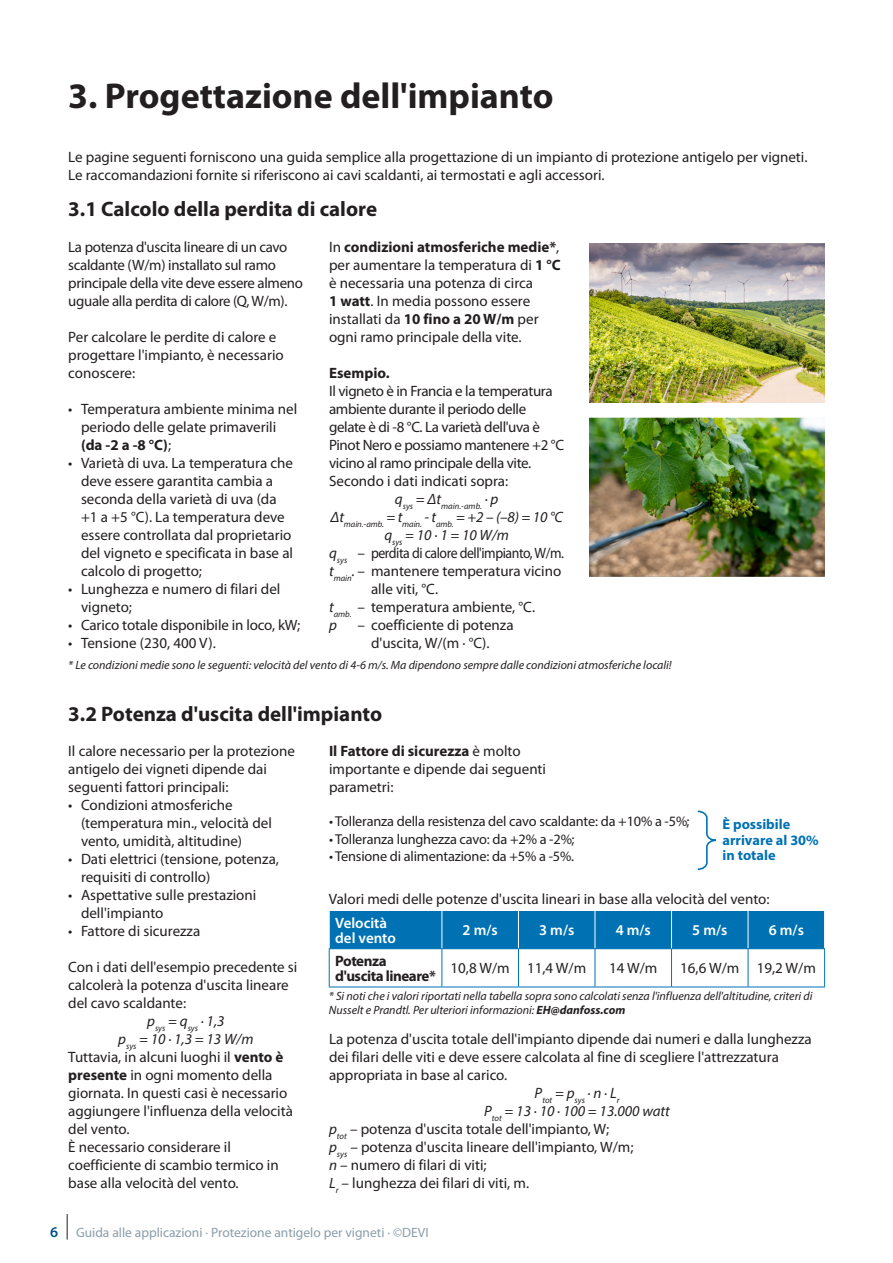
<style>
.page{position:relative;width:893px;height:1263px;background:#fff}
.page>*{position:absolute;margin:0;border:0;box-sizing:border-box;transform-origin:0 0}
.DEVI_Chapter{font:700 36px "Myriad Pro";color:#231f20}
.DEVI_SubChapter{font:700 21px "Myriad Pro";color:#231f20}
.Copy{font:15px/18px "Myriad Pro";color:#231f20}
.Copy-2{font:15px/18px "Myriad Pro";letter-spacing:-.025em;color:#231f20}
.Copy-3{font:15px/18px "Myriad Pro";letter-spacing:-.02em;color:#231f20}
.Copy-4{font:italic 15px "Myriad Pro";color:#231f20}
.Copy-5{font:15px "Myriad Pro";letter-spacing:-.03em;color:#231f20}
.Headline{font:15px "Myriad Pro";color:#231f20}
.Headline-2{font:600 15px "Myriad Pro";color:#fff}
.Headline-3{font:700 15px/15px "Myriad Pro";letter-spacing:-.03em;color:#231f20}
.Copy-6{font:700 15px "Myriad Pro";color:#231f20}
.Copy-7{font:600 15px "Myriad Pro";letter-spacing:-.005em;color:#fff}
.t1{font:14.25px "Myriad Pro";letter-spacing:-.01em;color:#231f20}
.t2{font:700 14.25px/15.9px "Myriad Pro";color:#0072b4}
.t3{font:13.5px "Myriad Pro";color:#8a9eaa}
.Copy-8{font:italic 12px/14.4px "Myriad Pro";color:#231f20}
.Copy-9{font:italic 8.7px "Myriad Pro";color:#231f20}
.s1{font-weight:700}
.s2{font-style:italic}
.s3{font-weight:600;font-size:15px;color:#005285}
</style>
<div class="page">
<img style="left:590px;top:244px;width:235px;height:159px">
<img style="left:590px;top:418px;width:235px;height:159px">
<svg style="left:697px;top:810px;width:19px;height:60px"></svg>
<div style="left:330px;top:911px;width:494px;height:37px;background:#0072b4"></div>
<hr style="left:329px;top:949px;width:1px;height:37px;background:#0072b4">
<hr style="left:441px;top:949px;width:1px;height:37px;background:#0072b4">
<hr style="left:518px;top:949px;width:1px;height:37px;background:#0072b4">
<hr style="left:595px;top:949px;width:1px;height:37px;background:#0072b4">
<hr style="left:671px;top:949px;width:1px;height:37px;background:#0072b4">
<hr style="left:748px;top:949px;width:1px;height:37px;background:#0072b4">
<hr style="left:824px;top:949px;width:1px;height:37px;background:#0072b4">
<hr style="left:329px;top:986px;width:113px;height:1px;background:#0072b4">
<hr style="left:442px;top:986px;width:76px;height:1px;background:#0072b4">
<hr style="left:518px;top:986px;width:77px;height:1px;background:#0072b4">
<hr style="left:595px;top:986px;width:76px;height:1px;background:#0072b4">
<hr style="left:671px;top:986px;width:77px;height:1px;background:#0072b4">
<hr style="left:748px;top:986px;width:77px;height:1px;background:#0072b4">
<hr style="left:441px;top:911px;width:1px;height:37px;background:#fff">
<hr style="left:518px;top:911px;width:1px;height:37px;background:#fff">
<hr style="left:595px;top:911px;width:1px;height:37px;background:#fff">
<hr style="left:671px;top:911px;width:1px;height:37px;background:#fff">
<hr style="left:748px;top:911px;width:1px;height:37px;background:#fff">
<hr style="left:329px;top:948px;width:113px;height:1px;background:#0072b4">
<hr style="left:442px;top:948px;width:76px;height:1px;background:#0072b4">
<hr style="left:518px;top:948px;width:77px;height:1px;background:#0072b4">
<hr style="left:595px;top:948px;width:76px;height:1px;background:#0072b4">
<hr style="left:671px;top:948px;width:77px;height:1px;background:#0072b4">
<hr style="left:748px;top:948px;width:77px;height:1px;background:#0072b4">
<svg style="left:67px;top:1214px;width:1px;height:25px"></svg>
<p class="DEVI_Chapter" style="left:68px;top:76px;width:487px">3. Progettazione dell'impianto</p>
<p class="Copy" style="left:68px;top:148px;width:741px">Le pagine seguenti forniscono una guida semplice alla progettazione di un impianto di protezione antigelo per vigneti.</p>
<p class="Copy" style="left:68px;top:166px;width:538px">Le raccomandazioni fornite si riferiscono ai cavi scaldanti, ai termostati e agli accessori.</p>
<p class="DEVI_SubChapter" style="left:68px;top:197px;width:310px">3.1 Calcolo della perdita di calore</p>
<p class="Copy-3" style="left:68px;top:238px;width:236px">La potenza d'uscita lineare di un cavo scaldante (W/m) installato sul ramo principale della vite deve essere almeno uguale alla perdita di calore (Q, W/m).</p>
<p class="Copy" style="left:68px;top:328px;width:217px">Per calcolare le perdite di calore e progettare l'impianto, è necessario conoscere:</p>
<p class="Copy" style="left:81px;top:400px;width:218px;text-indent:-13px">• Temperatura ambiente minima nel periodo delle gelate primaverili <span class="s1">(da -2 a -8 °C)</span>;</p>
<p class="Copy" style="left:81px;top:454px;width:214px;text-indent:-13px">• Varietà di uva. La temperatura che deve essere garantita cambia a seconda della varietà di uva (da +1 a +5 °C). La temperatura deve essere controllata dal proprietario del vigneto e specificata in base al calcolo di progetto;</p>
<p class="Copy" style="left:81px;top:580px;width:201px;text-indent:-13px">• Lunghezza e numero di filari del vigneto;</p>
<p class="Copy" style="left:68px;top:616px;width:234px">• Carico totale disponibile in loco, kW;</p>
<p class="Copy" style="left:68px;top:634px;width:149px">• Tensione (230, 400 V).</p>
<p class="Copy" style="left:329px;top:238px;width:233px">In <span class="s1">condizioni atmosferiche medie*</span>, per aumentare la temperatura di <span class="s1">1 °C </span>è necessaria una potenza di circa<br><span class="s1">1 watt</span>. In media possono essere installati da <span class="s1">10 fino a 20 W/m</span> per ogni ramo principale della vite.</p>
<p class="Copy-6" style="left:329px;top:365px;width:62px">Esempio.</p>
<p class="Copy-2" style="left:329px;top:382px;width:236px">Il vigneto è in Francia e la temperatura ambiente durante il periodo delle gelate è di -8 °C. La varietà dell'uva è Pinot Nero e possiamo mantenere +2 °C vicino al ramo principale della vite.</p>
<p class="Copy" style="left:329px;top:472px;width:181px">Secondo i dati indicati sopra:</p>
<p class="Copy-9" style="left:395px;top:501px;width:105px"><sup>q</sup>sys <sup>=</sup> <sup>Δt</sup>main.-amb. <sup>·</sup> <sup>p</sup></p>
<p class="Copy-4" style="left:331px;top:508px;width:234px">Δt<sub>main.-amb.</sub> = t<sub>main.</sub> - t<sub>amb.</sub> = +2 – (–8) = 10 °С</p>
<p class="Copy-4" style="left:384px;top:526px;width:126px">q<sub>sys</sub> = 10 · 1 = 10 W/m</p>
<p class="Copy-5" style="left:329px;top:545px;width:236px"><span class="s2">q</span><sub>sys</sub> – perdita di calore dell'impianto, W/m.</p>
<p class="Copy" style="left:371px;top:562px;width:192px;text-indent:-42px"><span class="s2">t</span><sub>main</sub><span class="s2">.</span> – mantenere temperatura vicino alle viti, °С.</p>
<p class="Copy" style="left:329px;top:598px;width:208px"><span class="s2">t</span><sub>amb.</sub> – temperatura ambiente, °С.</p>
<p class="Copy-4" style="left:329px;top:616px;width:9px">p</p>
<p class="Copy" style="left:371px;top:616px;width:144px;text-indent:-14px">– coefficiente di potenza d'uscita, W/(m · °С).</p>
<p class="Copy-8" style="left:68px;top:658px;width:605px">* Le condizioni medie sono le seguenti: velocità del vento di 4-6 m/s. Ma dipendono sempre dalle condizioni atmosferiche locali!</p>
<p class="DEVI_SubChapter" style="left:68px;top:702px;width:316px">3.2 Potenza d'uscita dell'impianto</p>
<p class="Copy" style="left:68px;top:742px;width:228px">Il calore necessario per la protezione antigelo dei vigneti dipende dai seguenti fattori principali:</p>
<p class="Copy" style="left:81px;top:796px;width:192px;text-indent:-13px">• Condizioni atmosferiche (temperatura min., velocità del vento, umidità, altitudine)</p>
<p class="Copy" style="left:81px;top:850px;width:200px;text-indent:-13px">• Dati elettrici (tensione, potenza, requisiti di controllo)</p>
<p class="Copy" style="left:81px;top:886px;width:177px;text-indent:-13px">• Aspettative sulle prestazioni dell'impianto</p>
<p class="Copy" style="left:68px;top:922px;width:134px">• Fattore di sicurezza</p>
<p class="Copy" style="left:329px;top:742px;width:219px"><span class="s1">Il Fattore di sicurezza</span> è molto importante e dipende dai seguenti parametri:</p>
<p class="t1" style="left:329px;top:813px;width:362px">• Tolleranza della resistenza del cavo scaldante: da +10% a -5%;</p>
<p class="t1" style="left:329px;top:830px;width:247px">• Tolleranza lunghezza cavo: da +2% a -2%;</p>
<p class="t1" style="left:329px;top:847px;width:247px">• Tensione di alimentazione: da +5% a -5%.</p>
<p class="t2" style="left:723px;top:815px;width:98px">È possibile arrivare al 30% in totale</p>
<p class="Copy" style="left:329px;top:890px;width:442px">Valori medi delle potenze d'uscita lineari in base alla velocità del vento:</p>
<p class="Headline-2" style="left:335px;top:914px;width:53px">Velocità</p>
<p class="Copy-7" style="left:335px;top:929px;width:62px">del vento</p>
<p class="Headline-2" style="left:463px;top:922px;width:37px">2 m/s</p>
<p class="Headline-2" style="left:539px;top:922px;width:37px">3 m/s</p>
<p class="Headline-2" style="left:616px;top:922px;width:37px">4 m/s</p>
<p class="Headline-2" style="left:692px;top:922px;width:37px">5 m/s</p>
<p class="Headline-2" style="left:769px;top:922px;width:37px">6 m/s</p>
<p class="Copy" style="left:68px;top:958px;width:231px">Con i dati dell'esempio precedente si calcolerà la potenza d'uscita lineare del cavo scaldante:</p>
<p class="Copy-4" style="left:147px;top:1012px;width:79px">p<sub>sys</sub> = q<sub>sys</sub> · 1,3</p>
<p class="Copy-4" style="left:118px;top:1030px;width:137px">p<sub>sys</sub> = 10 · 1,3 = 13 W/m</p>
<p class="Copy" style="left:68px;top:1048px;width:226px">Tuttavia, in alcuni luoghi il <span class="s1">vento è presente</span> in ogni momento della giornata. In questi casi è necessario aggiungere l'influenza della velocità del vento.</p>
<p class="Copy" style="left:68px;top:1138px;width:212px">È necessario considerare il coefficiente di scambio termico in base alla velocità del vento.</p>
<p class="Headline-3" style="left:335px;top:954px;width:102px">Potenza d'uscita lineare*</p>
<p class="Headline" style="left:451px;top:960px;width:61px">10,8 W/m</p>
<p class="Headline" style="left:527px;top:960px;width:61px">11,4 W/m</p>
<p class="Headline" style="left:609px;top:960px;width:50px">14 W/m</p>
<p class="Headline" style="left:680px;top:960px;width:61px">16,6 W/m</p>
<p class="Headline" style="left:757px;top:960px;width:61px">19,2 W/m</p>
<p class="Copy-8" style="left:329px;top:988px;width:485px">* Si noti che i valori riportati nella tabella sopra sono calcolati senza l'influenza dell'altitudine, criteri di<br>Nusselt e Prandtl. Per ulteriori informazioni: <span class="s1">EH@danfoss.com</span></p>
<p class="Copy" style="left:329px;top:1030px;width:484px">La potenza d'uscita totale dell'impianto dipende dai numeri e dalla lunghezza dei filari delle viti e deve essere calcolata al fine di scegliere l'attrezzatura appropriata in base al carico.</p>
<p class="Copy-4" style="left:535px;top:1084px;width:86px">P<sub>tot</sub> = p<sub>sys</sub> · n · L<sub>r</sub></p>
<p class="Copy-4" style="left:484px;top:1102px;width:187px">P<sub>tot</sub> = 13 · 10 · 100 = 13.000 watt</p>
<p class="Copy" style="left:329px;top:1120px;width:282px"><span class="s2">p</span><sub>tot</sub> – potenza d'uscita totale dell'impianto, W;</p>
<p class="Copy" style="left:329px;top:1138px;width:306px"><span class="s2">p</span><sub>sys</sub> – potenza d'uscita lineare dell'impianto, W/m;</p>
<p class="Copy" style="left:329px;top:1156px;width:159px"><span class="s2">n</span> – numero di filari di viti;</p>
<p class="Copy" style="left:329px;top:1174px;width:202px"><span class="s2">L</span><sub>r</sub> – lunghezza dei filari di viti, m.</p>
<p class="t3" style="left:50px;top:1225px;width:380px"><span class="s3">6</span> Guida alle applicazioni · Protezione antigelo per vigneti · ©DEVI</p>
</div>
